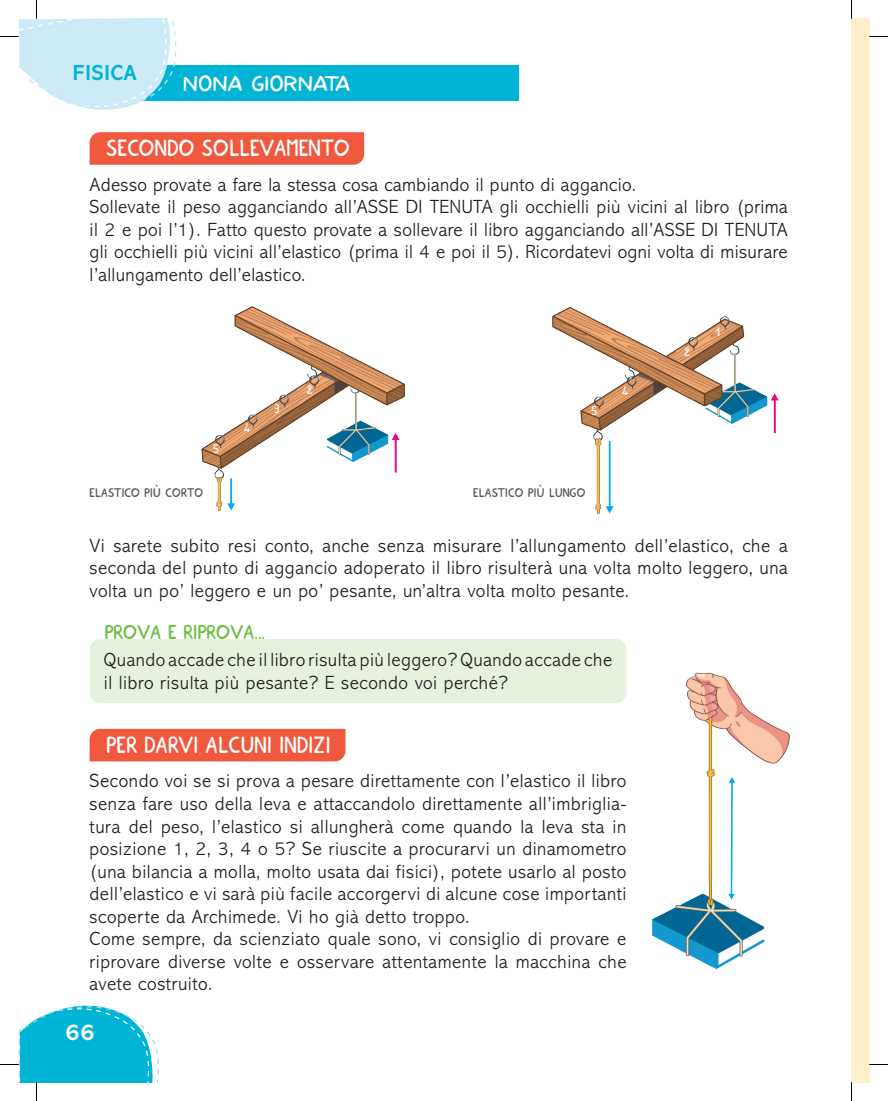
<style>
.page{position:relative;width:888px;height:1101px;background:#fff}
.page>*{position:absolute;margin:0;border:0;box-sizing:border-box;transform-origin:0 0}
.Titolino_bacchetta{font:23.38px "Amiable";letter-spacing:.02em;color:#fff;scale:.95 1}
.t1{font:700 23.38px "Abadi MT Std";color:#fff;scale:.95 1}
.t2{font:700 22px "Abadi MT Std";letter-spacing:.04em;color:#00b4d6;scale:.95 1}
.TITOLO_FISICA{font:20px "Amiable";letter-spacing:.02em;color:#6ebe44}
.Testo_base{font:300 19.25px/22.5px "Abadi";letter-spacing:.03em;color:#231f20;text-align:justify;scale:.95 1}
.LETTERING{font:12.5px "Amiable";letter-spacing:.03em;color:#57585a}
.LETTERING-2{font:12.5px "Amiable";color:#fff}
.t3{font:8.5px "Nerdy Norms";letter-spacing:.115em;color:#fff}
</style>
<div class="page">
<div style="left:851px;top:19px;width:18px;height:1063px;background:#feeeca"></div>
<div style="left:136px;top:65px;width:382px;height:35px;background:#00b4d6"></div>
<div style="left:90px;top:132px;width:274px;height:33px;background:#f0593e"></div>
<img style="left:652px;top:672px;width:138px;height:297px">
<div style="left:90px;top:729px;width:255px;height:32px;background:#f0593e"></div>
<div style="left:90px;top:639px;width:536px;height:64px;background:#e7f2de;border-radius:11px"></div>
<img style="left:552px;top:307px;width:227px;height:208px">
<img style="left:201px;top:306px;width:204px;height:206px">
<svg style="left:869px;top:36px;width:19px;height:1px"></svg>
<svg style="left:869px;top:1063px;width:19px;height:2px"></svg>
<svg style="left:0;top:0;width:178px;height:110px"></svg>
<svg style="left:0;top:1005px;width:159px;height:95px"></svg>
<svg style="left:851px;top:0;width:1px;height:19px"></svg>
<svg style="left:851px;top:1082px;width:1px;height:18px"></svg>
<p class="t2" style="left:73px;top:60px;width:69px">FISICA</p>
<p class="t3" style="left:184px;top:79px;width:131px">NONA GIORNA</p>
<p class="t3" style="left:325px;top:79px;width:26px">TA</p>
<p class="Titolino_bacchetta" style="left:106px;top:135px;width:258px">SECONDO SOLLEVAMENTO</p>
<p class="Testo_base" style="left:90px;top:173px;width:577px">Adesso provate a fare la stessa cosa cambiando il punto di aggancio.</p>
<p class="Testo_base" style="left:90px;top:196px;width:736px">Sollevate il peso agganciando all’ASSE DI TENUTA gli occhielli più vicini al libro (prima il 2 e poi l’1). Fatto questo provate a sollevare il libro agganciando all’ASSE DI TENUTA gli occhielli più vicini all’elastico (prima il 4 e poi il 5). Ricordatevi ogni volta di misurare l’allungamento dell’elastico.</p>
<p class="LETTERING-2" style="left:213px;top:441px;width:8px">5</p>
<p class="LETTERING-2" style="left:243px;top:420px;width:8px">4</p>
<p class="LETTERING-2" style="left:275px;top:401px;width:6px">3</p>
<p class="LETTERING-2" style="left:306px;top:382px;width:9px">2</p>
<p class="LETTERING-2" style="left:592px;top:403px;width:8px">5</p>
<p class="LETTERING" style="left:90px;top:485px;width:115px">ELASTICO PIÙ CORTO</p>
<p class="LETTERING" style="left:473px;top:485px;width:114px">ELASTICO PIÙ LUNGO</p>
<p class="LETTERING-2" style="left:621px;top:383px;width:8px">4</p>
<p class="LETTERING-2" style="left:683px;top:345px;width:9px">2</p>
<p class="LETTERING-2" style="left:715px;top:324px;width:6px">1</p>
<p class="Testo_base" style="left:90px;top:534px;width:736px">Vi sarete subito resi conto, anche senza misurare l’allungamento dell’elastico, che a seconda del punto di aggancio adoperato il libro risulterà una volta molto leggero, una volta un po’ leggero e un po’ pesante, un’altra volta molto pesante.</p>
<p class="TITOLO_FISICA" style="left:105px;top:620px;width:162px">PROVA E RIPROVA...</p>
<p class="Testo_base" style="left:104px;top:649px;width:537px">Quando accade che il libro risulta più leggero? Quando accade che il libro risulta più pesante? E secondo voi perché?</p>
<p class="Titolino_bacchetta" style="left:107px;top:731px;width:237px">PER DARVI ALCUNI INDIZI</p>
<p class="Testo_base" style="left:90px;top:770px;width:567px">Secondo voi se si prova a pesare direttamente con l’elastico il libro senza fare uso della leva e attaccandolo direttamente all’imbriglia&shy;tura del peso, l’elastico si allungherà come quando la leva sta in posizione 1, 2, 3, 4 o 5? Se riuscite a procurarvi un dinamometro (una bilancia a molla, molto usata dai fisici), potete usarlo al posto dell’elastico e vi sarà più facile accorgervi di alcune cose importanti scoperte da Archimede. Vi ho già detto troppo.</p>
<p class="Testo_base" style="left:90px;top:927px;width:567px">Come sempre, da scienziato quale sono, vi consiglio di provare e riprovare diverse volte e osservare attentamente la macchina che avete costruito.</p>
<p class="t1" style="left:65px;top:1018px;width:32px">66</p>
</div>
